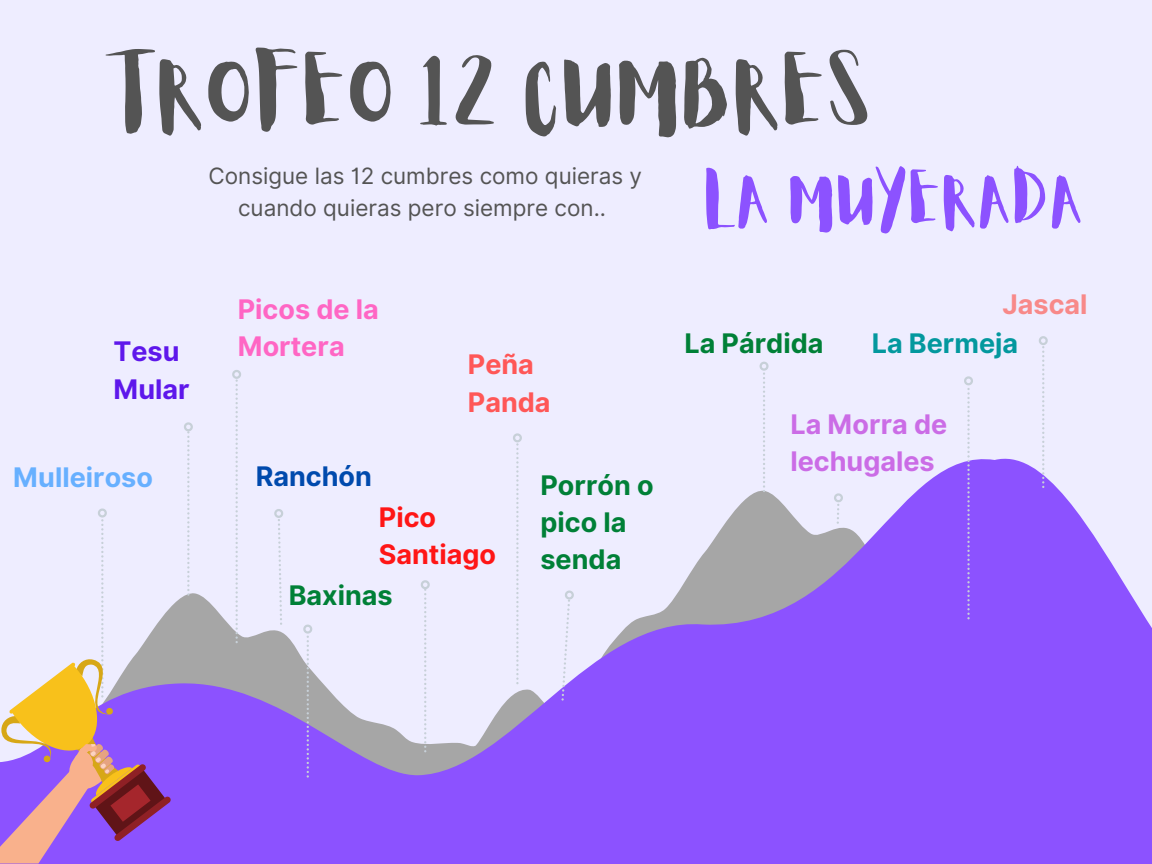
<style>
.page{position:relative;width:1152px;height:864px;background:#eeedff}
.page>*{position:absolute;margin:0;border:0;box-sizing:border-box;transform-origin:0 0}
.t1{font:80.4px "Aloja Extended";color:#545454}
.t2{font:59.4px "Aloja Extended";color:#8c52ff}
.t3{font:700 27px/37.2px "Inter";color:#008037}
.t4{font:700 27px/37.2px "Inter";color:#cb6ce6}
.t5{font:700 27px/37.2px "Inter";color:#ff66c4}
.t6{font:700 27px/37.2px "Inter";color:#ff1616}
.t7{font:700 27px "Inter";color:#67b0ff}
.t8{font:700 27px/37.2px "Inter";color:#5e17eb}
.t9{font:700 27px "Inter";color:#03989e}
.t10{font:700 27px/37.2px "Inter";color:#ff5757}
.t11{font:700 27px "Inter";color:#004aad}
.t12{font:700 27px "Inter";color:#f88989}
.t13{font:22.5px/31.5px "Inter";color:#545454;text-align:center}
</style>
<div class="page">
<svg style="left:171px;top:458px;width:981px;height:406px;fill:#8c52ff"></svg>
<svg style="left:302px;top:623px;width:12px;height:155px"></svg>
<svg style="left:561px;top:588px;width:15px;height:113px"></svg>
<svg style="left:962px;top:376px;width:13px;height:243px"></svg>
<svg style="left:0;top:508px;width:171px;height:356px"></svg>
<svg style="left:832px;top:492px;width:13px;height:32px"></svg>
<svg style="left:272px;top:507px;width:13px;height:118px"></svg>
<svg style="left:182px;top:422px;width:13px;height:174px"></svg>
<svg style="left:419px;top:579px;width:12px;height:173px"></svg>
<svg style="left:758px;top:361px;width:12px;height:131px"></svg>
<svg style="left:1037px;top:336px;width:13px;height:152px"></svg>
<svg style="left:511px;top:433px;width:13px;height:251px"></svg>
<svg style="left:230px;top:370px;width:13px;height:273px"></svg>
<h1 class="t1" style="left:117px;top:57px;width:759px">TROFEO 12 CUMBRES</h1>
<p class="t13" style="left:208px;top:160px;width:435px">Consigue las 12 cumbres como quieras y cuando quieras pero siempre con..</p>
<h2 class="t2" style="left:706px;top:173px;width:381px">LA MUYERADA</h2>
<p class="t8" style="left:113px;top:333px;width:78px">Tesu<br>Mular</p>
<p class="t7" style="left:13px;top:461px;width:141px">Mulleiroso</p>
<p class="t5" style="left:238px;top:290px;width:143px">Picos de la<br>Mortera</p>
<p class="t10" style="left:468px;top:346px;width:84px">Peña<br>Panda</p>
<p class="t11" style="left:256px;top:460px;width:118px">Ranchón</p>
<p class="t6" style="left:379px;top:498px;width:119px">Pico<br>Santiago</p>
<p class="t3" style="left:289px;top:577px;width:105px">Baxinas</p>
<p class="t3" style="left:540px;top:466px;width:115px">Porrón o pico la senda</p>
<p class="t3" style="left:684px;top:325px;width:141px">La Párdida</p>
<p class="t12" style="left:1003px;top:288px;width:87px">Jascal</p>
<p class="t9" style="left:872px;top:327px;width:148px">La Bermeja</p>
<p class="t4" style="left:790px;top:405px;width:159px">La Morra de lechugales</p>
</div>
